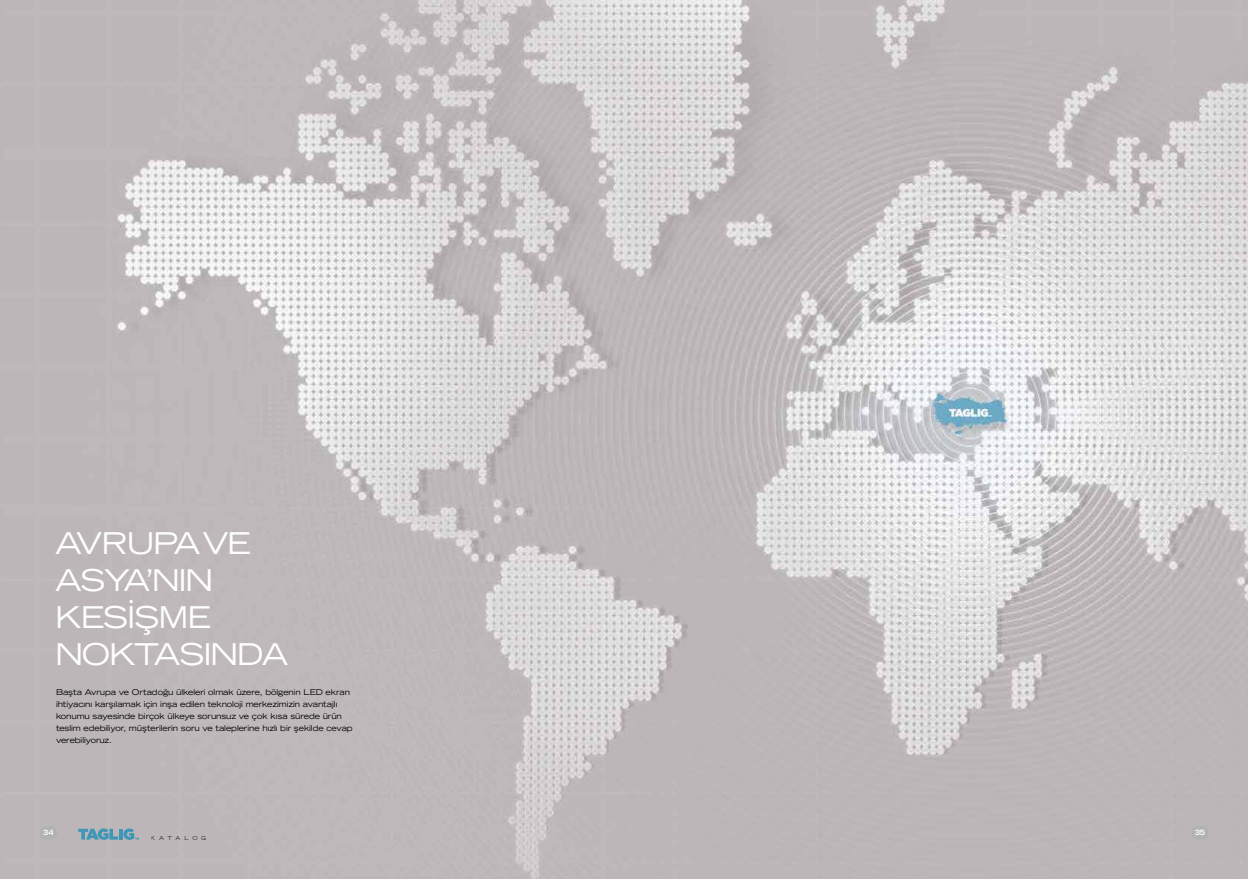
<style>
.page{position:relative;width:1248px;height:879px;background:#fff}
.page>*{position:absolute;margin:0;border:0;box-sizing:border-box;transform-origin:0 0}
.t1{font:expanded 30px/37px "Trade Gothic LT Std";letter-spacing:-.055em;color:#fff}
.t2{font:expanded 8px/12px "Trade Gothic LT Std";letter-spacing:-.01em;color:#000}
.t3{font:700 expanded 7.2px "Trade Gothic LT Std";color:#fff}
.t4{font:expanded 5.5px "Trade Gothic LT Std";letter-spacing:.65em;color:#3c3c3b}
</style>
<div class="page">
<img style="left:0;top:0;width:1247px;height:879px">
<div style="left:40px;top:826px;width:17px;height:13px;background:#b3b2b2;border-radius:7px"></div>
<div style="left:1191px;top:826px;width:17px;height:13px;background:#b3b2b2;border-radius:7px"></div>
<svg style="left:78px;top:828px;width:61px;height:12px"></svg>
<h1 class="t1" style="left:55px;top:523px;width:235px">AVRUPA VE<br>ASYA’NIN<br>KESİŞME<br>NOKTASINDA</h1>
<p class="t2" style="left:56px;top:686px;width:298px">Başta Avrupa ve Ortadoğu ülkeleri olmak üzere, bölgenin LED ekran ihtiyacını karşılamak için inşa edilen teknoloji merkezimizin avantajlı konumu sayesinde birçok ülkeye sorunsuz ve çok kısa sürede ürün teslim edebiliyor, müşterilerin soru ve taleplerine hızlı bir şekilde cevap verebiliyoruz.</p>
<p class="t3" style="left:43px;top:828px;width:12px">34</p>
<p class="t3" style="left:1194px;top:828px;width:12px">35</p>
<p class="t4" style="left:151px;top:834px;width:57px">KATALOG</p>
</div>
